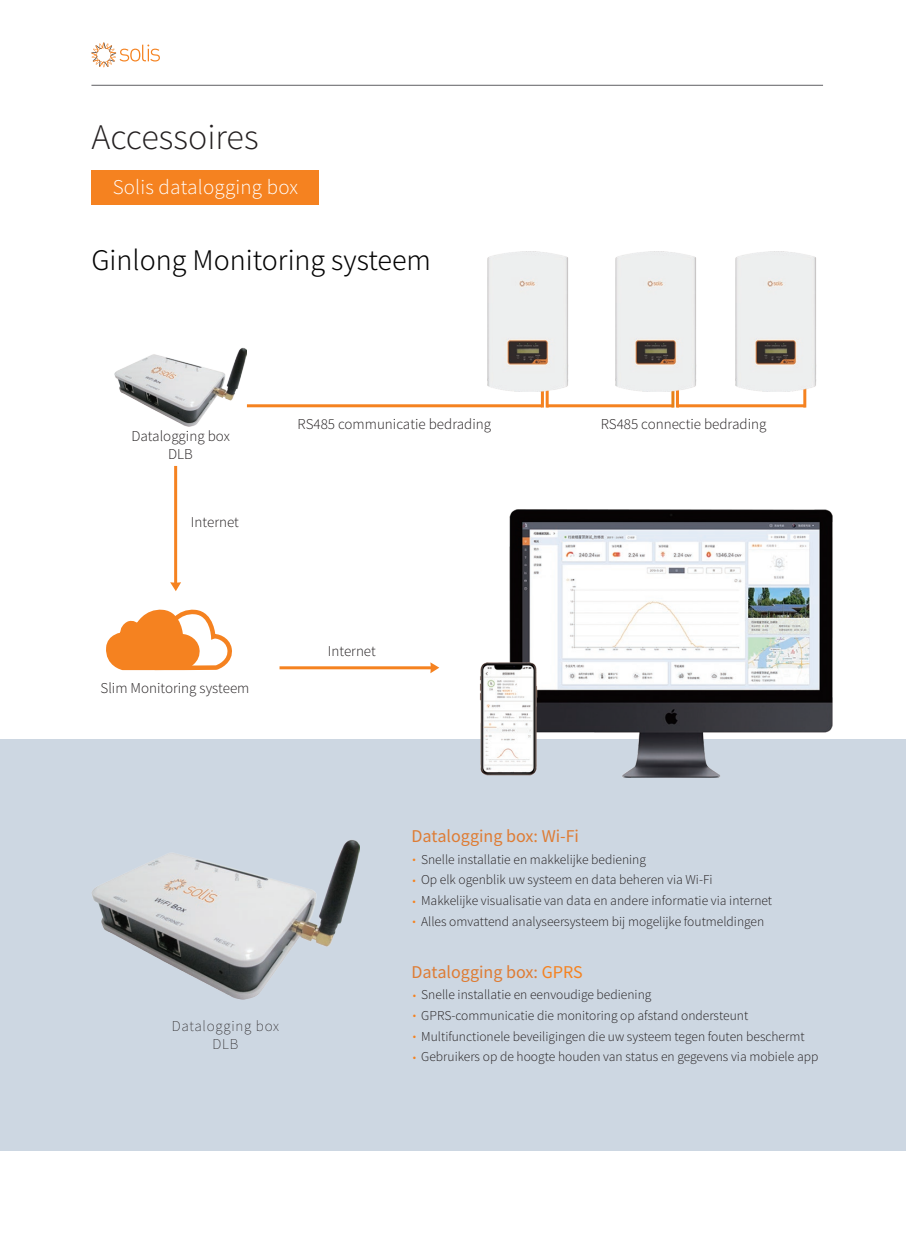
<style>
.page{position:relative;width:906px;height:1238px;background:#fff}
.page>*{position:absolute;margin:0;border:0;box-sizing:border-box;transform-origin:0 0}
.t1{font:300 36px "Source Sans Pro";color:#231f20}
.t2{font:300 27px "Source Han Sans SC";color:#030303}
.t3{font:300 21px "Source Sans Pro";letter-spacing:.01em;color:#fff}
.t4{font:18px "Source Sans Pro";color:#de7c34}
.t5{font:300 15px/18px "Source Sans Pro";color:#231f20;text-align:center}
.t6{font:200 15px/18px "Source Sans Pro";letter-spacing:.05em;color:#231f20;text-align:center}
.t7{font:300 13.5px "Source Sans Pro";color:#231f20}
.s1{font-size:12px;color:#f58220}
.s2{color:#f58220}
</style>
<div class="page">
<hr style="left:91px;top:85px;width:732px;height:1px;background:#5f5f62">
<svg style="left:91px;top:43px;width:69px;height:24px"></svg>
<div style="left:0;top:739px;width:906px;height:411px;background:#cdd7e2"></div>
<img style="left:509px;top:510px;width:324px;height:267px">
<img style="left:480px;top:662px;width:58px;height:114px">
<svg style="left:106px;top:609px;width:126px;height:62px"></svg>
<div style="left:91px;top:170px;width:228px;height:34px;background:#f58220"></div>
<hr style="left:279px;top:666px;width:154px;height:3px;background:#f58220">
<svg style="left:430px;top:662px;width:9px;height:11px"></svg>
<hr style="left:174px;top:466px;width:3px;height:120px;background:#f58220">
<svg style="left:170px;top:582px;width:11px;height:9px"></svg>
<hr style="left:247px;top:404px;width:295px;height:3px;background:#f58220">
<hr style="left:546px;top:404px;width:127px;height:3px;background:#f58220">
<hr style="left:677px;top:404px;width:128px;height:3px;background:#f58220">
<hr style="left:803px;top:385px;width:3px;height:22px;background:#f58220">
<hr style="left:676px;top:385px;width:3px;height:22px;background:#f58220">
<hr style="left:671px;top:385px;width:3px;height:22px;background:#e78118">
<hr style="left:545px;top:385px;width:3px;height:22px;background:#f58220">
<hr style="left:541px;top:385px;width:3px;height:22px;background:#f58220">
<img style="left:487px;top:251px;width:82px;height:140px">
<img style="left:615px;top:251px;width:82px;height:140px">
<img style="left:735px;top:251px;width:82px;height:140px">
<img style="left:115px;top:347px;width:131px;height:80px">
<img style="left:92px;top:840px;width:267px;height:160px">
<h1 class="t1" style="left:91px;top:115px;width:169px">Accessoires</h1>
<h3 class="t3" style="left:113px;top:174px;width:187px">Solis datalogging box</h3>
<h2 class="t2" style="left:91px;top:245px;width:341px">Ginlong Monitoring systeem</h2>
<p class="t5" style="left:131px;top:427px;width:100px">Datalogging box<br>DLB</p>
<p class="t5" style="left:191px;top:513px;width:49px">Internet</p>
<p class="t5" style="left:101px;top:678px;width:150px">Slim Monitoring systeem</p>
<p class="t5" style="left:297px;top:415px;width:195px">RS485 communicatie bedrading</p>
<p class="t5" style="left:600px;top:415px;width:167px">RS485 connectie bedrading</p>
<p class="t5" style="left:328px;top:642px;width:49px">Internet</p>
<p class="t6" style="left:172px;top:1016px;width:109px">Datalogging box<br>DLB</p>
<h3 class="t4" style="left:411px;top:824px;width:169px">Datalogging box: Wi-Fi</h3>
<p class="t7" style="left:412px;top:850px;width:235px"><span class="s1">•</span> Snelle installatie en makkelijke bediening</p>
<p class="t7" style="left:412px;top:871px;width:301px"><span class="s1">•</span> Op elk ogenblik uw systeem en data beheren via Wi-Fi</p>
<p class="t7" style="left:412px;top:892px;width:361px"><span class="s1">•</span> Makkelijke visualisatie van data en andere informatie via internet</p>
<p class="t7" style="left:412px;top:913px;width:353px"><span class="s1">•</span> Alles omvattend analyseersysteem bij mogelijke foutmeldingen</p>
<h3 class="t4" style="left:411px;top:960px;width:173px">Datalogging box: <span class="s2">GPRS</span></h3>
<p class="t7" style="left:413px;top:986px;width:240px"><span class="s1">•</span> Snelle installatie en eenvoudige bediening</p>
<p class="t7" style="left:413px;top:1007px;width:337px"><span class="s1">•</span> GPRS-communicatie die monitoring op afstand ondersteunt</p>
<p class="t7" style="left:413px;top:1027px;width:393px"><span class="s1">•</span> Multifunctionele beveiligingen die uw systeem tegen fouten beschermt</p>
<p class="t7" style="left:413px;top:1048px;width:407px"><span class="s1">•</span> Gebruikers op de hoogte houden van status en gegevens via mobiele app</p>
</div>
